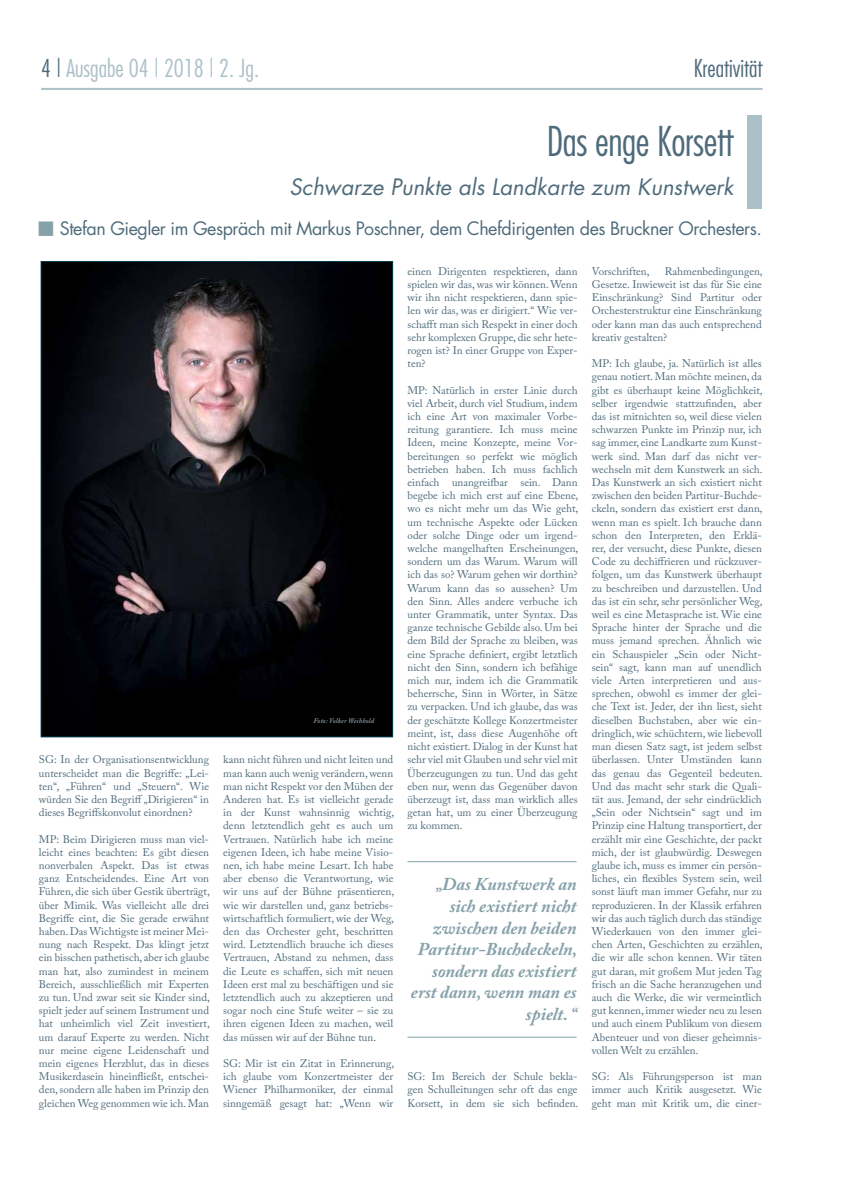
<style>
.page{position:relative;width:842px;height:1191px;background:#fff}
.page>*{position:absolute;margin:0;border:0;box-sizing:border-box;transform-origin:0 0}
.t1{font:300 condensed 40px "Futura";letter-spacing:-.01em;color:#4f6b7b}
.t2{font:300 condensed 24px "Futura";color:#acc0c8}
.t3{font:300 condensed 24px "Futura";color:#4f6b7b}
.t4{font:italic 22px "Futura";color:#4f6b7b}
.t5{font:italic 700 18px/21.6px "Adobe Caslon Pro";color:#85a1a9;text-align:right}
.t6{font:18px "Futura";letter-spacing:-.025em;color:#4f6b7b}
.t7{font:11px/13.2px "Adobe Caslon Pro";color:#4f6b7b;text-align:justify}
.t8{font:italic 600 7px "Adobe Caslon Pro";letter-spacing:.025em;color:#acc0c8}
.s1{color:#4f6b7b}
</style>
<div class="page">
<hr style="left:41px;top:88px;width:722px;height:2px;background:#acc0c8">
<hr style="left:407px;top:861px;width:169px;height:1px;background:#85a1a9">
<hr style="left:407px;top:1037px;width:169px;height:1px;background:#85a1a9">
<div style="left:748px;top:115px;width:14px;height:59px;background:#acc0c8"></div>
<div style="left:748px;top:169px;width:14px;height:40px;background:#acc0c8"></div>
<img style="left:43px;top:263px;width:348px;height:472px">
<h2 class="t2" style="left:41px;top:53px;width:219px"><span class="s1">4 |</span> Ausgabe 04 | 2018 | 2. Jg.</h2>
<h2 class="t3" style="left:694px;top:53px;width:70px">Kreativität</h2>
<h1 class="t1" style="left:547px;top:116px;width:188px">Das enge Korsett</h1>
<h3 class="t4" style="left:290px;top:172px;width:445px">Schwarze Punkte als Landkarte zum Kunstwerk</h3>
<h3 class="t6" style="left:60px;top:216px;width:703px">Stefan Giegler im Gespräch mit Markus Poschner, dem Chefdirigenten des Bruckner Orchesters.</h3>
<p class="t7" style="left:39px;top:753px;width:172px">SG: In der Organisationsentwicklung unterscheidet man die Begriffe: „Lei&shy;ten“, „Führen“ und „Steuern“. Wie würden Sie den Begriff „Dirigieren“ in dieses Begriffskonvolut einordnen?</p>
<p class="t7" style="left:39px;top:832px;width:172px">MP: Beim Dirigieren muss man viel&shy;leicht eines beachten: Es gibt diesen nonverbalen Aspekt. Das ist etwas ganz Entscheidendes. Eine Art von Führen, die sich über Gestik überträgt, über Mimik. Was vielleicht alle drei Begriffe eint, die Sie gerade erwähnt haben. Das Wichtigste ist meiner Mei&shy;nung nach Respekt. Das klingt jetzt ein bisschen pathetisch, aber ich glaube man hat, also zumindest in meinem Bereich, ausschließlich mit Experten zu tun. Und zwar seit sie Kinder sind, spielt jeder auf seinem Instrument und hat unheimlich viel Zeit investiert, um darauf Experte zu werden. Nicht nur meine eigene Leidenschaft und mein eigenes Herzblut, das in dieses Musikerdasein hineinfließt, entschei&shy;den, sondern alle haben im Prinzip den gleichen Weg genommen wie ich. Man</p>
<p class="t8" style="left:313px;top:716px;width:62px">Foto: Volker Weihbold</p>
<p class="t7" style="left:223px;top:753px;width:172px">kann nicht führen und nicht leiten und man kann auch wenig verändern, wenn man nicht Respekt vor den Mühen der Anderen hat. Es ist vielleicht gerade in der Kunst wahnsinnig wichtig, denn letztendlich geht es auch um Vertrauen. Natürlich habe ich meine eigenen Ideen, ich habe meine Visio&shy;nen, ich habe meine Lesart. Ich habe aber ebenso die Verantwortung, wie wir uns auf der Bühne präsentieren, wie wir darstellen und, ganz betriebs&shy;wirtschaftlich formuliert, wie der Weg, den das Orchester geht, beschritten wird. Letztendlich brauche ich dieses Vertrauen, Abstand zu nehmen, dass die Leute es schaffen, sich mit neuen Ideen erst mal zu beschäftigen und sie letztendlich auch zu akzeptieren und sogar noch eine Stufe weiter – sie zu ihren eigenen Ideen zu machen, weil das müssen wir auf der Bühne tun.</p>
<p class="t7" style="left:223px;top:1056px;width:172px">SG: Mir ist ein Zitat in Erinnerung, ich glaube vom Konzertmeister der Wiener Philharmoniker, der einmal sinngemäß gesagt hat: „Wenn wir</p>
<p class="t7" style="left:407px;top:264px;width:172px">einen Dirigenten respektieren, dann spielen wir das, was wir können. Wenn wir ihn nicht respektieren, dann spie&shy;len wir das, was er dirigiert.“ Wie ver&shy;schafft man sich Respekt in einer doch sehr komplexen Gruppe, die sehr hete&shy;rogen ist? In einer Gruppe von Exper&shy;ten?</p>
<p class="t7" style="left:407px;top:383px;width:172px">MP: Natürlich in erster Linie durch viel Arbeit, durch viel Studium, indem ich eine Art von maximaler Vorbe&shy;reitung garantiere. Ich muss meine Ideen, meine Konzepte, meine Vor&shy;bereitungen so perfekt wie möglich betrieben haben. Ich muss fachlich einfach unangreifbar sein. Dann begebe ich mich erst auf eine Ebene, wo es nicht mehr um das Wie geht, um technische Aspekte oder Lücken oder solche Dinge oder um irgend&shy;welche mangelhaften Erscheinungen, sondern um das Warum. Warum will ich das so? Warum gehen wir dorthin?<br>Warum kann das so aussehen? Um den Sinn. Alles andere verbuche ich unter Grammatik, unter Syntax. Das ganze technische Gebilde also. Um bei dem Bild der Sprache zu bleiben, was eine Sprache definiert, ergibt letztlich nicht den Sinn, sondern ich befähige mich nur, indem ich die Grammatik beherrsche, Sinn in Wörter, in Sätze zu verpacken. Und ich glaube, das was der geschätzte Kollege Konzertmeister meint, ist, dass diese Augenhöhe oft nicht existiert. Dialog in der Kunst hat sehr viel mit Glauben und sehr viel mit Überzeugungen zu tun. Und das geht eben nur, wenn das Gegenüber davon überzeugt ist, dass man wirklich alles getan hat, um zu einer Überzeugung zu kommen.</p>
<h3 class="t5" style="left:411px;top:873px;width:168px">„Das Kunstwerk an sich existiert nicht zwischen den beiden<br>Partitur-Buchdeckeln, sondern das existiert erst dann, wenn man es spielt. “</h3>
<p class="t7" style="left:407px;top:1069px;width:172px">SG: Im Bereich der Schule bekla&shy;gen Schulleitungen sehr oft das enge Korsett, in dem sie sich befinden.</p>
<p class="t7" style="left:592px;top:264px;width:172px;text-indent:73px">Rahmenbedingungen, Gesetze. Inwieweit ist das für Sie eine Einschränkung? Sind Partitur oder Orchesterstruktur eine Einschränkung oder kann man das auch entsprechend kreativ gestalten?</p>
<p class="t7" style="left:592px;top:357px;width:172px">MP: Ich glaube, ja. Natürlich ist alles genau notiert. Man möchte meinen, da gibt es überhaupt keine Möglichkeit, selber irgendwie stattzufinden, aber das ist mitnichten so, weil diese vielen schwarzen Punkte im Prinzip nur, ich sag immer, eine Landkarte zum Kunst&shy;werk sind. Man darf das nicht ver&shy;wechseln mit dem Kunstwerk an sich.<br>Das Kunstwerk an sich existiert nicht zwischen den beiden Partitur-Buchde&shy;ckeln, sondern das existiert erst dann, wenn man es spielt. Ich brauche dann schon den Interpreten, den Erklä&shy;rer, der versucht, diese Punkte, diesen Code zu dechiffrieren und rückzuver&shy;folgen, um das Kunstwerk überhaupt zu beschreiben und darzustellen. Und das ist ein sehr, sehr persönlicher Weg, weil es eine Metasprache ist. Wie eine Sprache hinter der Sprache und die muss jemand sprechen. Ähnlich wie ein Schauspieler „Sein oder Nicht&shy;sein“ sagt, kann man auf unendlich viele Arten interpretieren und aus&shy;sprechen, obwohl es immer der glei&shy;che Text ist. Jeder, der ihn liest, sieht dieselben Buchstaben, aber wie ein&shy;dringlich, wie schüchtern, wie liebevoll man diesen Satz sagt, ist jedem selbst überlassen. Unter Umständen kann das genau das Gegenteil bedeuten.<br>Und das macht sehr stark die Quali&shy;tät aus. Jemand, der sehr eindrücklich „Sein oder Nichtsein“ sagt und im Prinzip eine Haltung transportiert, der erzählt mir eine Geschichte, der packt mich, der ist glaubwürdig. Deswegen glaube ich, muss es immer ein persön&shy;liches, ein flexibles System sein, weil sonst läuft man immer Gefahr, nur zu reproduzieren. In der Klassik erfahren wir das auch täglich durch das ständige Wiederkauen von den immer glei&shy;chen Arten, Geschichten zu erzählen, die wir alle schon kennen. Wir täten gut daran, mit großem Mut jeden Tag frisch an die Sache heranzugehen und auch die Werke, die wir vermeintlich gut kennen, immer wieder neu zu lesen und auch einem Publikum von diesem Abenteuer und von dieser geheimnis&shy;vollen Welt zu erzählen.</p>
<p class="t7" style="left:592px;top:1069px;width:172px">SG: Als Führungsperson ist man immer auch Kritik ausgesetzt. Wie geht man mit Kritik um, die einer-</p>
<p class="t7" style="left:592px;top:264px;width:59px">Vorschriften,</p>
</div>
